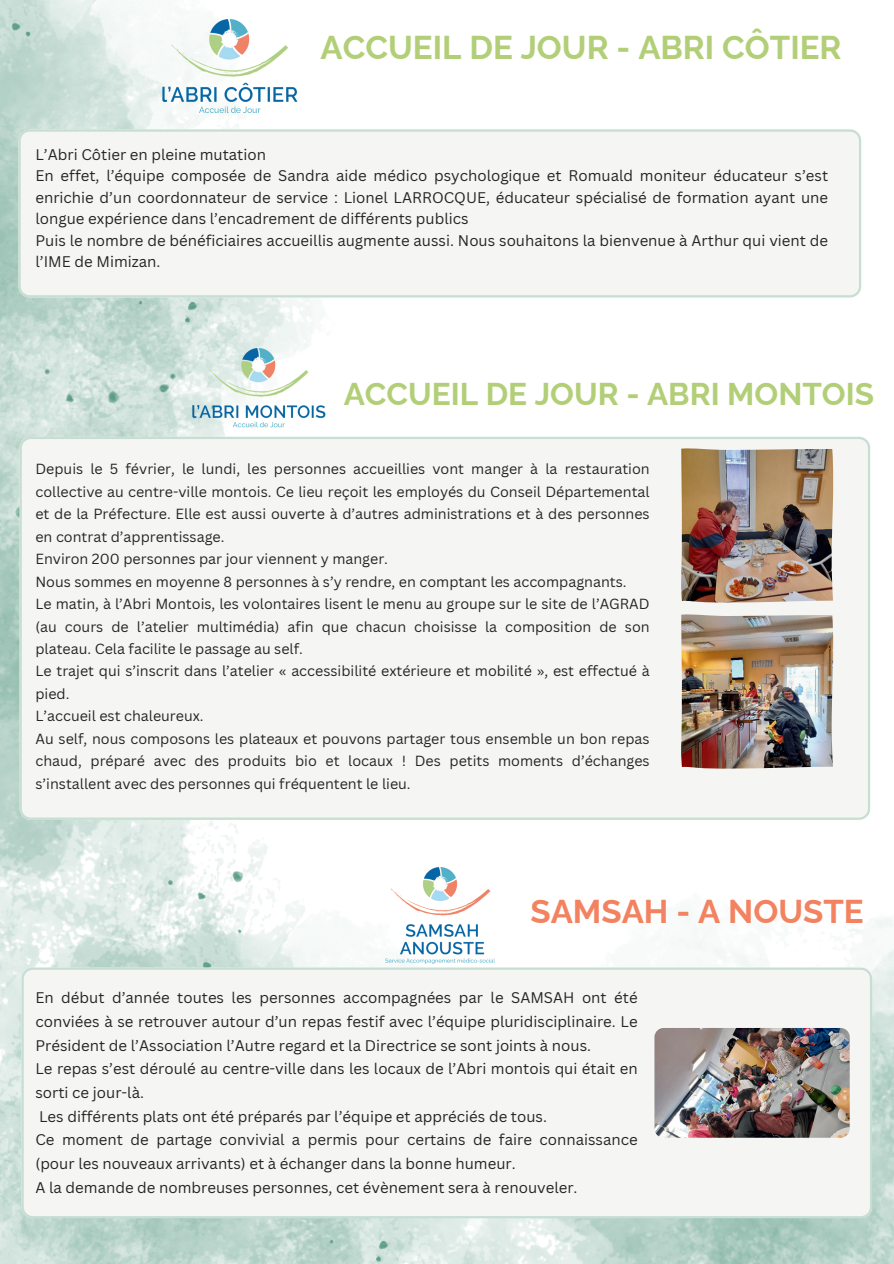
<style>
.page{position:relative;width:894px;height:1264px;background:#fff}
.page>*{position:absolute;margin:0;border:0;box-sizing:border-box;transform-origin:0 0}
.t1{font:700 33px "Raleway";color:#b2cf78}
.t2{font:700 33px "Raleway";color:#f28260}
.t3{font:700 31.5px "Raleway";color:#b2cf78}
.t4{font:15px/23.7px "Canva Sans";color:#272524}
.t5{font:14.25px/22.5px "Canva Sans";color:#272524}
</style>
<div class="page">
<img style="left:527px;top:727px;width:366px;height:536px">
<img style="left:0;top:819px;width:527px;height:444px">
<img style="left:0;top:297px;width:390px;height:769px">
<img style="left:0;top:0;width:336px;height:630px">
<div style="left:20px;top:437px;width:849px;height:382px;background:#f5f6f3"></div>
<div style="left:21px;top:967px;width:850px;height:251px;background:#f5f6f3"></div>
<div style="left:18px;top:129px;width:842px;height:168px;background:#f5f6f3"></div>
<img style="left:654px;top:1027px;width:195px;height:110px;border-radius:9px">
<img style="left:162px;top:20px;width:136px;height:94px">
<img style="left:385px;top:867px;width:109px;height:96px">
<img style="left:192px;top:349px;width:134px;height:80px">
<img style="left:681px;top:448px;width:152px;height:155px">
<img style="left:681px;top:614px;width:152px;height:155px">
<h1 class="t1" style="left:320px;top:21px;width:522px">ACCUEIL DE JOUR - ABRI CÔTIER</h1>
<p class="t4" style="left:35px;top:144px;width:794px;line-height:21.3px">L’Abri Côtier en pleine mutation<br>En effet, l’équipe composée de Sandra aide médico psychologique et Romuald moniteur éducateur s’est enrichie d’un coordonnateur de service : Lionel LARROCQUE, éducateur spécialisé de formation ayant une longue expérience dans l’encadrement de différents publics<br>Puis le nombre de bénéficiaires accueillis augmente aussi. Nous souhaitons la bienvenue à Arthur qui vient de l’IME de Mimizan.</p>
<h2 class="t3" style="left:343px;top:369px;width:531px">ACCUEIL DE JOUR - ABRI MONTOIS</h2>
<p class="t5" style="left:35px;top:458px;width:615px">Depuis le 5 février, le lundi, les personnes accueillies vont manger à la restauration collective au centre-ville montois. Ce lieu reçoit les employés du Conseil Départemental et de la Préfecture. Elle est aussi ouverte à d’autres administrations et à des personnes en contrat d’apprentissage.<br>Environ 200 personnes par jour viennent y manger.<br>Nous sommes en moyenne 8 personnes à s’y rendre, en comptant les accompagnants.<br>Le matin, à l’Abri Montois, les volontaires lisent le menu au groupe sur le site de l’AGRAD (au cours de l’atelier multimédia) afin que chacun choisisse la composition de son plateau. Cela facilite le passage au self.<br>Le trajet qui s’inscrit dans l’atelier « accessibilité extérieure et mobilité », est effectué à pied.<br>L’accueil est chaleureux.<br>Au self, nous composons les plateaux et pouvons partager tous ensemble un bon repas chaud, préparé avec des produits bio et locaux ! Des petits moments d’échanges s’installent avec des personnes qui fréquentent le lieu.</p>
<h1 class="t2" style="left:530px;top:885px;width:334px">SAMSAH - A NOUSTE</h1>
<p class="t4" style="left:35px;top:986px;width:603px">En début d’année toutes les personnes accompagnées par le SAMSAH ont été conviées à se retrouver autour d’un repas festif avec l’équipe pluridisciplinaire. Le Président de l’Association l’Autre regard et la Directrice se sont joints à nous.<br>Le repas s’est déroulé au centre-ville dans les locaux de l’Abri montois qui était en sorti ce jour-là.<br>Les différents plats ont été préparés par l’équipe et appréciés de tous.<br>Ce moment de partage convivial a permis pour certains de faire connaissance (pour les nouveaux arrivants) et à échanger dans la bonne humeur.<br>A la demande de nombreuses personnes, cet évènement sera à renouveler.</p>
</div>
